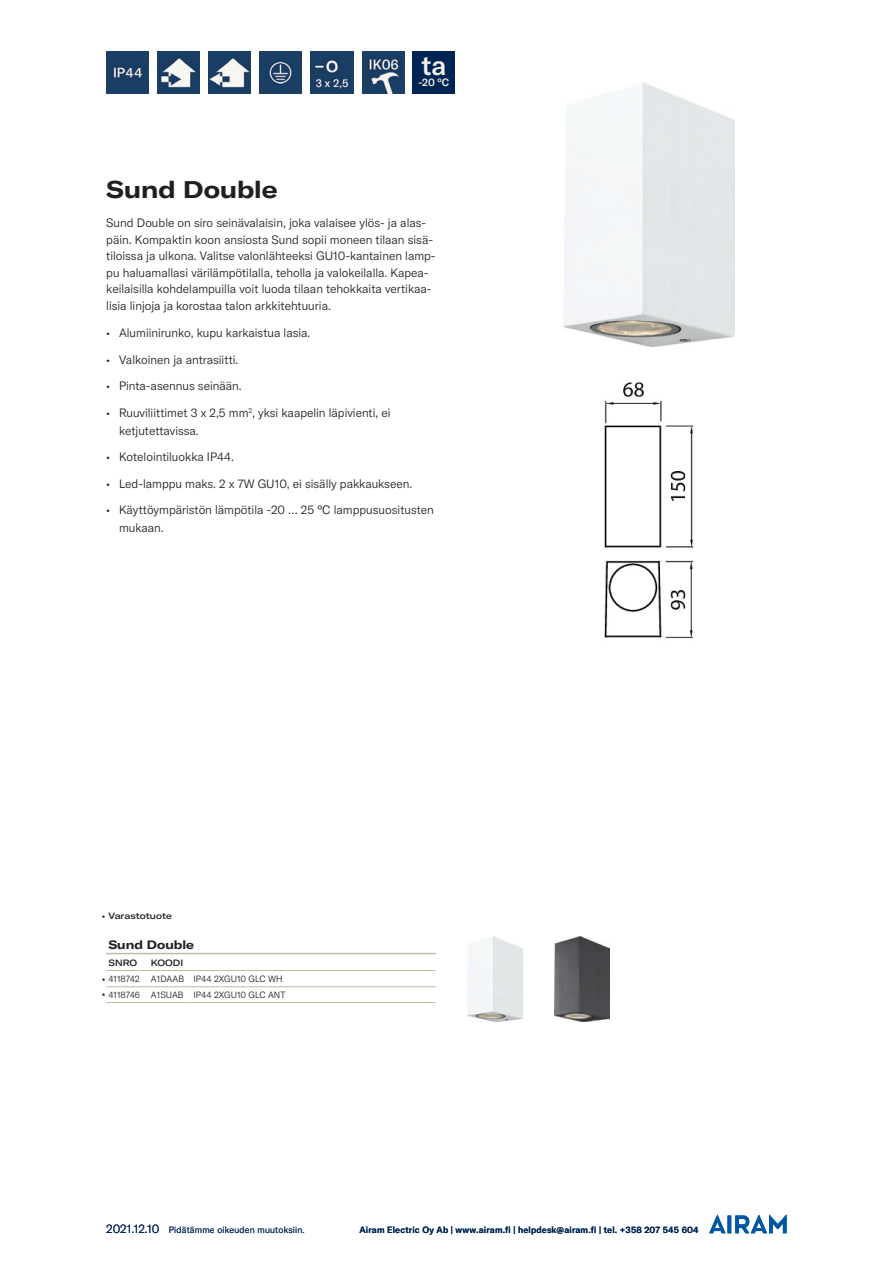
<style>
.page{position:relative;width:893px;height:1263px;background:#fff}
.page>*{position:absolute;margin:0;border:0;box-sizing:border-box;transform-origin:0 0}
.t1{font:500 27px "GT America";color:#f2f2e9}
.t2{font:700 expanded 24px "GT America";color:#231f20}
.t3{font:300 12px/16.5px "GT America";color:#231f20}
.t4{font:700 expanded 12px "GT America";color:#231f20}
.t5{font:500 10.5px "GT America";color:#f2f2e9}
.t6{font:500 9px "GT America";letter-spacing:.02em;color:#002554}
.t7{font:300 9px/15.8px "GT America";color:#231f20}
.t8{font:300 9px "GT America";letter-spacing:.02em;color:#002554}
.t9{font:500 expanded 9px "GT America";color:#231f20}
.s1{font-weight:500;font-stretch:expanded}
.s2{font-size:12px}
</style>
<div class="page">
<svg style="left:727px;top:1215px;width:4px;height:18px"></svg>
<svg style="left:709px;top:1215px;width:17px;height:18px"></svg>
<svg style="left:735px;top:1215px;width:52px;height:18px"></svg>
<hr style="left:191px;top:986px;width:177px;height:1px;background:#c0ba9f">
<hr style="left:368px;top:986px;width:34px;height:1px;background:#c0ba9f">
<hr style="left:402px;top:986px;width:34px;height:1px;background:#c0ba9f">
<hr style="left:191px;top:1002px;width:177px;height:1px;background:#c0ba9f">
<hr style="left:368px;top:1002px;width:34px;height:1px;background:#c0ba9f">
<hr style="left:402px;top:1002px;width:34px;height:1px;background:#c0ba9f">
<hr style="left:191px;top:970px;width:177px;height:1px;background:#c0ba9f">
<hr style="left:368px;top:970px;width:34px;height:1px;background:#c0ba9f">
<hr style="left:402px;top:970px;width:34px;height:1px;background:#c0ba9f">
<hr style="left:106px;top:953px;width:43px;height:1px;background:#c0ba9f">
<hr style="left:149px;top:953px;width:42px;height:1px;background:#c0ba9f">
<hr style="left:191px;top:953px;width:177px;height:1px;background:#c0ba9f">
<hr style="left:368px;top:953px;width:34px;height:1px;background:#c0ba9f">
<hr style="left:402px;top:953px;width:34px;height:1px;background:#c0ba9f">
<hr style="left:106px;top:970px;width:43px;height:1px;background:#c0ba9f">
<hr style="left:106px;top:986px;width:43px;height:1px;background:#c0ba9f">
<hr style="left:106px;top:1002px;width:43px;height:1px;background:#c0ba9f">
<hr style="left:149px;top:970px;width:42px;height:1px;background:#c0ba9f">
<hr style="left:149px;top:986px;width:42px;height:1px;background:#c0ba9f">
<hr style="left:149px;top:1002px;width:42px;height:1px;background:#c0ba9f">
<img style="left:106px;top:51px;width:43px;height:43px">
<img style="left:157px;top:51px;width:43px;height:43px">
<img style="left:208px;top:51px;width:43px;height:43px">
<img style="left:259px;top:51px;width:43px;height:43px">
<img style="left:311px;top:51px;width:42px;height:43px">
<img style="left:362px;top:51px;width:43px;height:43px">
<img style="left:604px;top:382px;width:90px;height:257px">
<img style="left:468px;top:936px;width:55px;height:86px">
<img style="left:555px;top:936px;width:55px;height:86px">
<img style="left:563px;top:83px;width:171px;height:264px">
<div style="left:413px;top:51px;width:42px;height:43px;background:#002554"></div>
<h1 class="t1" style="left:421px;top:49px;width:26px">ta</h1>
<p class="t5" style="left:418px;top:76px;width:32px">-20 °C</p>
<h2 class="t2" style="left:106px;top:174px;width:173px">Sund Double</h2>
<p class="t3" style="left:106px;top:215px;width:331px">Sund Double on siro seinävalaisin, joka valaisee ylös- ja alas&shy;päin. Kompaktin koon ansiosta Sund sopii moneen tilaan sisä&shy;tiloissa ja ulkona. Valitse valonlähteeksi GU10-kantainen lamp&shy;pu haluamallasi värilämpötilalla, teholla ja valokeilalla. Kapea&shy;keilaisilla kohdelampuilla voit luoda tilaan tehokkaita vertikaa&shy;lisia linjoja ja korostaa talon arkkitehtuuria.</p>
<p class="t3" style="left:106px;top:325px;width:206px">• Alumiinirunko, kupu karkaistua lasia.</p>
<p class="t3" style="left:106px;top:351px;width:134px">• Valkoinen ja antrasiitti.</p>
<p class="t3" style="left:106px;top:378px;width:137px">• Pinta-asennus seinään.</p>
<p class="t3" style="left:119px;top:403px;width:273px;line-height:18px;text-indent:-13px">• Ruuviliittimet 3 x 2,5 mm<sup>2</sup>, yksi kaapelin läpivienti, ei ketjutettavissa.</p>
<p class="t3" style="left:106px;top:449px;width:129px">• Kotelointiluokka IP44.</p>
<p class="t3" style="left:106px;top:475px;width:307px">• Led-lamppu maks. 2 x 7W GU10, ei sisälly pakkaukseen.</p>
<p class="t3" style="left:119px;top:501px;width:316px;line-height:18px;text-indent:-13px">• Käyttöympäristön lämpötila -20 … 25 °C lamppusuositusten mukaan.</p>
<p class="t9" style="left:102px;top:910px;width:72px">• Varastotuote</p>
<p class="t4" style="left:108px;top:937px;width:87px">Sund Double</p>
<p class="t9" style="left:108px;top:957px;width:30px">SNRO</p>
<p class="t9" style="left:151px;top:957px;width:34px">KOODI</p>
<p class="t7" style="left:108px;top:971px;width:178px;text-indent:-7px"><span class="s1">•</span> 4118742 A1DAAB IP44 2XGU10 GLC WH<br>4118746 A1SUAB IP44 2XGU10 GLC ANT</p>
<p class="t9" style="left:102px;top:988px;width:5px">•</p>
<p class="t8" style="left:106px;top:1225px;width:200px"><span class="s2">2021.12.10</span> Pidätämme oikeuden muutoksiin.</p>
<p class="t6" style="left:359px;top:1225px;width:341px">Airam Electric Oy Ab | www.airam.fi | helpdesk@airam.fi | tel. +358 207 545 604</p>
</div>
